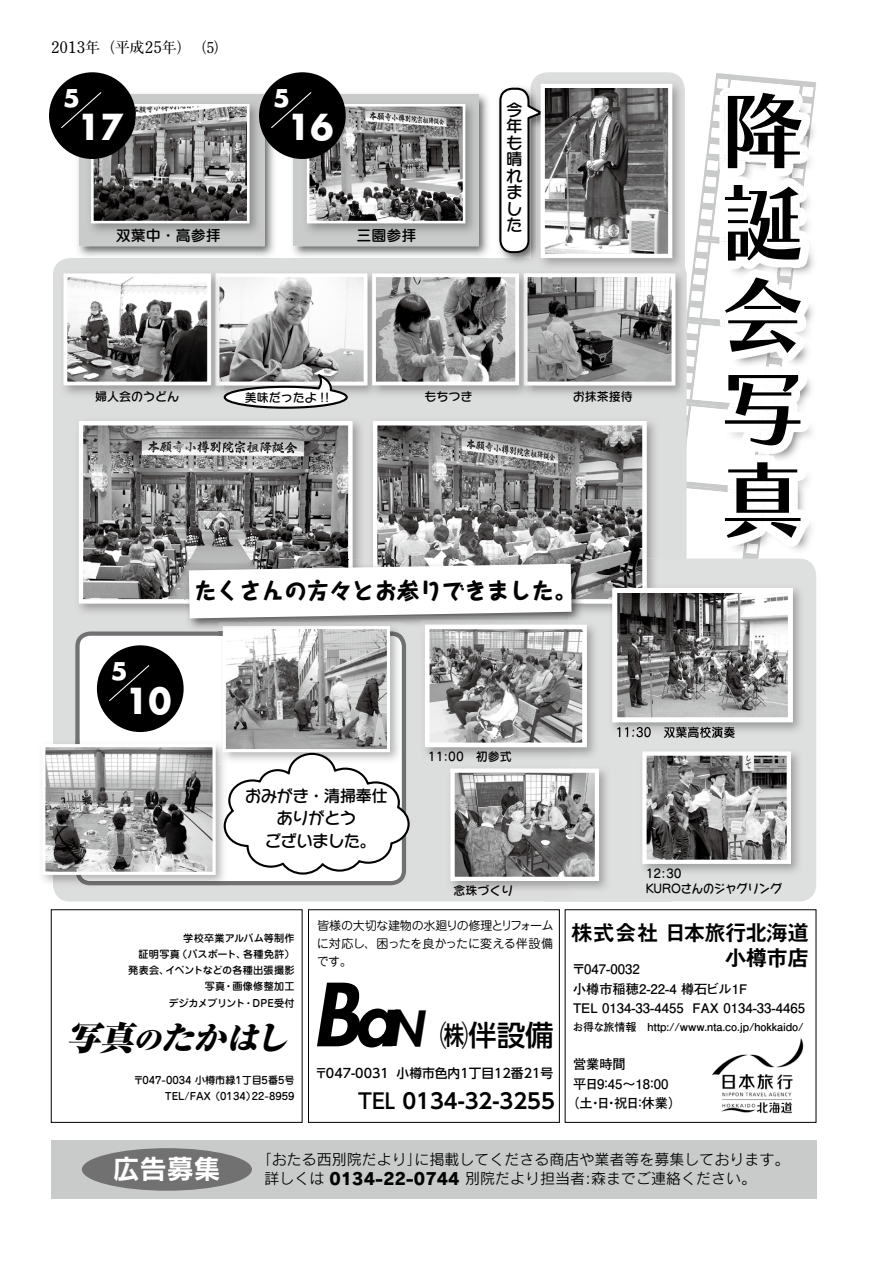
<style>
.page{position:relative;width:893px;height:1263px;background:#fff}
.page>*{position:absolute;margin:0;border:0;box-sizing:border-box;transform-origin:0 0}
.t1{font:italic 800 84.45px "Futura Std";color:#000}
.t2{font:84px/92.4px "Chiaro Std B";color:#000;text-align:justify}
.t3{font:700 34.8px "Futura";color:#fff;scale:.96 1}
.t4{font:italic 900 32.4px "Ryumin Pro";color:#000}
.t5{font:500 28.5px "UD Shin Go Pro";color:#000}
.t6{font:27px "Rodin Pro B";color:#fff}
.t7{font:700 23.7px "Futura";color:#fff;scale:1.04 1}
.t8{font:800 22.5px "Taka Hand Std";color:#000}
.t9{font:22.05px/25.5px "Midashi Go Pro MB31";letter-spacing:-.06em;color:#000;text-align:right}
.t10{font:700 21px "UD Shin Go Pro De";color:#000}
.t11{font:16.5px/16.5px "Seurat Capie Pro DB";letter-spacing:-.04em;color:#000;text-align:justify}
.t12{font:15px "Rodin Pro M";color:#000}
.t13{font:15px "Seurat Capie Pro DB";color:#000}
.t14{font:700 14.85px "Futo Min A101 Pro";color:#000}
.t15{font:700 13.2px/19.5px "Futo Go B101 Pro";color:#000}
.t16{font:500 12.75px "UD Shin Go Pro";color:#000}
.t17{font:12px/15px "Seurat Capie Pro DB";color:#000}
.t18{font:12px/18px "Jun 201 Pro";letter-spacing:-.015em;color:#000;text-align:justify}
.t19{font:700 10.95px "Futo Go B101 Pro";letter-spacing:-.01em;color:#000}
.t20{font:500 10.2px/16.2px "Jun 34 Pro";letter-spacing:.02em;color:#000;text-align:right}
.t21{font:500 10.2px/16.2px "Jun 34 Pro";color:#000;text-align:right}
.s1{font-size:15.9px}
.s2{font-family:"Koz Go Pr 6 N";font-weight:400}
.s3{font-size:27.45px}
.s4{font-size:74.55px}
.s5{font-size:47.25px}
.s6{font-family:"UD Shin Go Pro";font-weight:500}
.s7{font-family:"Rodin Pro EB";font-size:16.5px}
</style>
<div class="page">
<div style="left:51px;top:1140px;width:765px;height:58px;background:#c9caca"></div>
<div style="left:53px;top:258px;width:634px;height:643px;background:#dcdddd;border-radius:17px"></div>
<img style="left:76px;top:92px;width:113px;height:165px">
<div style="left:79px;top:95px;width:185px;height:151px;background:#c9caca"></div>
<svg style="left:75px;top:631px;width:114px;height:109px;background:#e9e9e9"></svg>
<div style="left:308px;top:909px;width:252px;height:213px;border:1px solid #000"></div>
<div style="left:82px;top:1148px;width:170px;height:43px;background:#727171;border-radius:50%"></div>
<img style="left:63px;top:274px;width:126px;height:120px">
<img style="left:69px;top:278px;width:120px;height:102px">
<div style="left:64px;top:273px;width:147px;height:112px;border:4px solid #fff"></div>
<img style="left:75px;top:740px;width:114px;height:145px">
<img style="left:46px;top:748px;width:143px;height:123px">
<div style="left:42px;top:744px;width:174px;height:131px;border:3px solid #fff"></div>
<img style="left:91px;top:100px;width:98px;height:132px">
<img style="left:95px;top:108px;width:94px;height:111px">
<div style="left:91px;top:104px;width:159px;height:119px;border:3px solid #fff"></div>
<img style="left:79px;top:603px;width:106px;height:9px">
<svg style="left:79px;top:421px;width:110px;height:182px;background:#8c8c8c"></svg>
<div style="left:49px;top:72px;width:87px;height:87px;background:#000;border-radius:50%"></div>
<svg style="left:61px;top:92px;width:41px;height:37px"></svg>
<div style="left:97px;top:645px;width:87px;height:87px;background:#000;border-radius:50%"></div>
<svg style="left:109px;top:665px;width:41px;height:37px"></svg>
<img style="left:185px;top:560px;width:4px;height:43px">
<svg style="left:189px;top:73px;width:627px;height:828px"></svg>
<img style="left:608px;top:584px;width:198px;height:151px">
<img style="left:608px;top:584px;width:51px;height:32px">
<img style="left:608px;top:584px;width:39px;height:19px">
<img style="left:617px;top:727px;width:118px;height:8px">
<img style="left:618px;top:594px;width:169px;height:122px">
<div style="left:612px;top:588px;width:181px;height:134px;border:5px solid #fff"></div>
<img style="left:712px;top:1038px;width:92px;height:76px">
<p class="t14" style="left:51px;top:36px;width:179px"><span class="s1">2013</span>年（平成<span class="s1">25</span>年）（5）</p>
<h3 class="t7" style="left:63px;top:82px;width:18px">5</h3>
<h3 class="t3" style="left:78px;top:103px;width:49px">17</h3>
<p class="t13" style="left:116px;top:226px;width:106px">双葉中・高参拝</p>
<p class="t17" style="left:95px;top:389px;width:85px">婦人会のうどん</p>
<h3 class="t7" style="left:273px;top:82px;width:18px">5</h3>
<h3 class="t3" style="left:287px;top:103px;width:49px">16</h3>
<p class="t17" style="left:245px;top:389px;width:86px">美味だったよ !!</p>
<p class="t13" style="left:357px;top:226px;width:61px">三園参拝</p>
<p class="t11" style="left:506px;top:101px;width:18px">今年も晴れました</p>
<h2 class="t2" style="left:721px;top:84px;width:82px">降誕会写真</h2>
<p class="t17" style="left:425px;top:389px;width:49px">もちつき</p>
<p class="t17" style="left:573px;top:389px;width:61px">お抹茶接待</p>
<h3 class="t8" style="left:194px;top:575px;width:384px">たくさんの方々とお参りできました。</h3>
<h3 class="t7" style="left:111px;top:655px;width:18px">5</h3>
<h3 class="t3" style="left:125px;top:676px;width:49px">10</h3>
<p class="t11" style="left:245px;top:784px;width:145px;line-height:22.5px;text-align:center">おみがき・清掃奉仕ありがとう<br>ございました。</p>
<p class="t17" style="left:428px;top:749px;width:85px">11:00　初参式</p>
<p class="t17" style="left:453px;top:882px;width:61px">念珠づくり</p>
<p class="t20" style="left:128px;top:929px;width:168px">学校卒業アルバム等制作<br>証明写真（パスポート、各種免許）発表会、イベントなどの各種出張撮影写真<span class="s2">・</span>画像修整加工<br>デジカメプリント・DPE受付</p>
<h3 class="t4" style="left:67px;top:1012px;width:232px">写真<span class="s3">の</span>たかはし</h3>
<p class="t21" style="left:133px;top:1071px;width:163px">〒047-0034 小樽市緑1丁目5番5号<br>TEL/FAX （0134）22-8959</p>
<p class="t18" style="left:317px;top:915px;width:238px">皆様の大切な建物の水廻りの修理とリフォームに対応し、困ったを良かったに変える伴設備です。</p>
<h1 class="t1" style="left:312px;top:962px;width:112px">B<span class="s4">a</span><span class="s5">N</span></h1>
<h3 class="t5" style="left:440px;top:1012px;width:115px">㈱伴設備</h3>
<p class="t16" style="left:315px;top:1062px;width:240px">〒047-0031 小樽市色内1丁目12番21号</p>
<h3 class="t10" style="left:358px;top:1084px;width:198px"><span class="s6">TEL</span> 0134-32-3255</h3>
<p class="t17" style="left:615px;top:724px;width:121px">11:30　双葉高校演奏</p>
<p class="t17" style="left:646px;top:865px;width:138px">12:30<br>KUROさんのジャグリング</p>
<h3 class="t9" style="left:571px;top:917px;width:240px">株式会社 日本旅行北海道小樽市店</h3>
<p class="t15" style="left:572px;top:958px;width:235px">〒047-0032　<br>小樽市稲穂2-22-4 樽石ビル1F<br>TEL 0134-33-4455 FAX 0134-33-4465</p>
<p class="t19" style="left:573px;top:1018px;width:233px">お得な旅情報　http://www.nta.co.jp/hokkaido/</p>
<p class="t15" style="left:573px;top:1053px;width:68px">営業時間　</p>
<p class="t15" style="left:573px;top:1072px;width:97px">平日9：45～18：00</p>
<p class="t15" style="left:566px;top:1092px;width:117px">（土・日・祝日：休業）</p>
<h3 class="t6" style="left:113px;top:1151px;width:109px">広告募集</h3>
<p class="t12" style="left:257px;top:1149px;width:534px">「おたる西別院だより」に掲載してくださる商店や業者等を募集しております。</p>
<p class="t12" style="left:264px;top:1169px;width:493px">詳しくは <span class="s7">0134-22-0744</span> 別院だより担当者:森までご連絡ください。</p>
</div>
